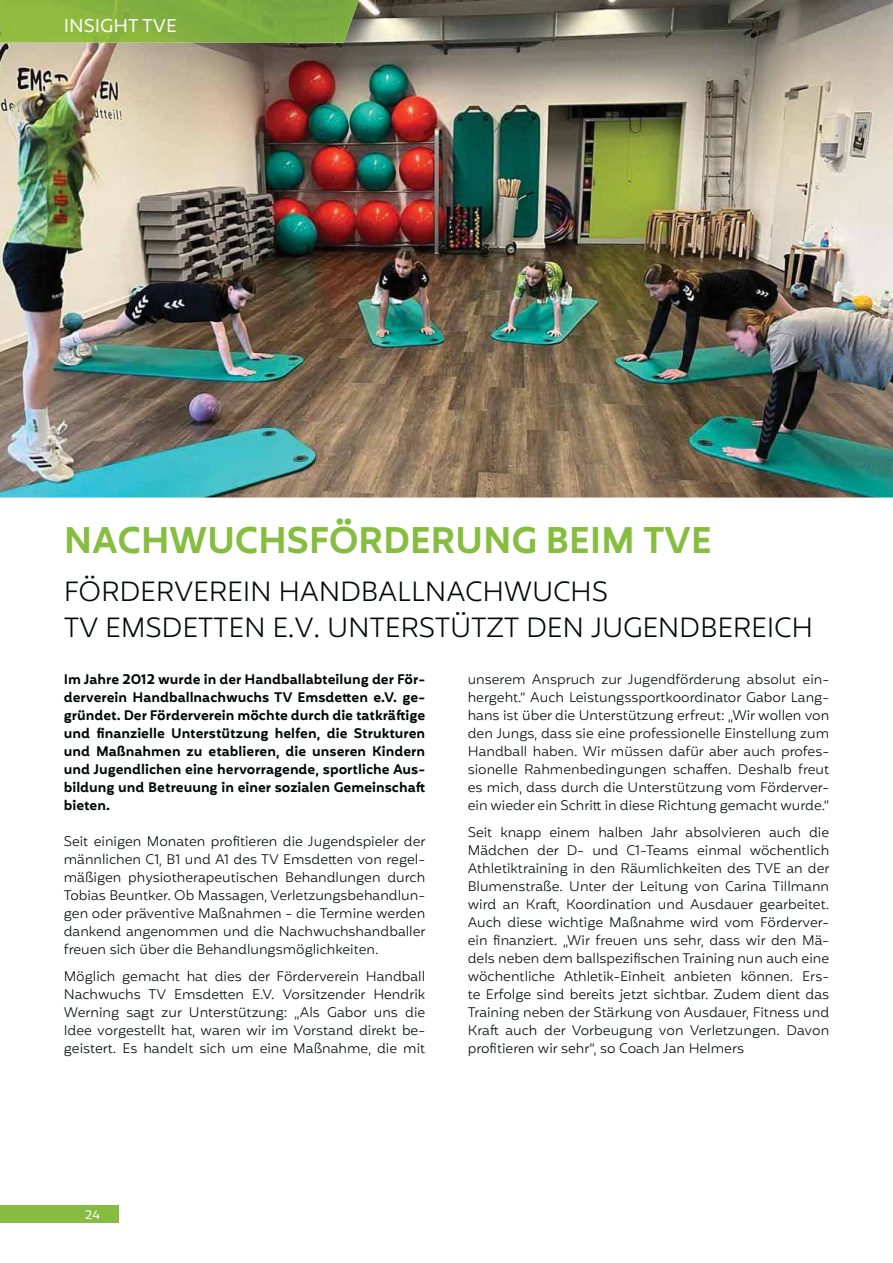
<style>
.page{position:relative;width:893px;height:1263px;background:#fff}
.page>*{position:absolute;margin:0;border:0;box-sizing:border-box;transform-origin:0 0}
.t1{font:600 36px "Mohr";letter-spacing:-.01em;color:#86bd40}
.t2{font:300 27px/36px "Mohr";letter-spacing:-.01em;color:#040809}
.t3{font:18px "Mohr";color:#fff}
.t4{font:300 13.5px/18px "Mohr";color:#040809;text-align:justify}
.t5{font:600 13.5px/18px "Mohr";color:#040809;text-align:justify}
.t6{font:12px "Mohr";color:#fff}
</style>
<div class="page">
<div style="left:0;top:1205px;width:119px;height:17px;background:#86bd40"></div>
<img style="left:0;top:0;width:893px;height:497px">
<img style="left:0;top:0;width:359px;height:43px">
<h3 class="t3" style="left:64px;top:17px;width:115px">INSIGHT TVE</h3>
<h1 class="t1" style="left:64px;top:523px;width:650px">NACHWUCHSFÖRDERUNG BEIM TVE</h1>
<h2 class="t2" style="left:64px;top:575px;width:751px">FÖRDERVEREIN HANDBALLNACHWUCHS<br>TV EMSDETTEN E.V. UNTERSTÜTZT DEN JUGENDBEREICH</h2>
<p class="t5" style="left:64px;top:671px;width:363px">Im Jahre 2012 wurde in der Handballabteilung der För&shy;derverein Handballnachwuchs TV Emsdetten e.V. ge&shy;gründet. Der Förderverein möchte durch die tatkräftige und finanzielle Unterstützung helfen, die Strukturen und Maßnahmen zu etablieren, die unseren Kindern und Jugendlichen eine hervorragende, sportliche Aus&shy;bildung und Betreuung in einer sozialen Gemeinschaft bieten.</p>
<p class="t4" style="left:64px;top:833px;width:363px">Seit einigen Monaten profitieren die Jugendspieler der männlichen C1, B1 und A1 des TV Emsdetten von regel&shy;mäßigen physiotherapeutischen Behandlungen durch Tobias Beuntker. Ob Massagen, Verletzungsbehandlun&shy;gen oder präventive Maßnahmen - die Termine werden dankend angenommen und die Nachwuchshandballer freuen sich über die Behandlungsmöglichkeiten.</p>
<p class="t4" style="left:64px;top:968px;width:363px">Möglich gemacht hat dies der Förderverein Handball Nachwuchs TV Emsdetten E.V. Vorsitzender Hendrik Werning sagt zur Unterstützung: „Als Gabor uns die Idee vorgestellt hat, waren wir im Vorstand direkt be&shy;geistert. Es handelt sich um eine Maßnahme, die mit</p>
<p class="t4" style="left:468px;top:671px;width:363px">unserem Anspruch zur Jugendförderung absolut ein&shy;hergeht.“ Auch Leistungssportkoordinator Gabor Lang&shy;hans ist über die Unterstützung erfreut: „Wir wollen von den Jungs, dass sie eine professionelle Einstellung zum Handball haben. Wir müssen dafür aber auch profes&shy;sionelle Rahmenbedingungen schaffen. Deshalb freut es mich, dass durch die Unterstützung vom Förderver&shy;ein wieder ein Schritt in diese Richtung gemacht wurde.“</p>
<p class="t4" style="left:468px;top:824px;width:363px">Seit knapp einem halben Jahr absolvieren auch die Mädchen der D- und C1-Teams einmal wöchentlich Athletiktraining in den Räumlichkeiten des TVE an der Blumenstraße. Unter der Leitung von Carina Tillmann wird an Kraft, Koordination und Ausdauer gearbeitet.<br>Auch diese wichtige Maßnahme wird vom Förderver&shy;ein finanziert. „Wir freuen uns sehr, dass wir den Mä&shy;dels neben dem ballspezifischen Training nun auch eine wöchentliche Athletik-Einheit anbieten können. Ers&shy;te Erfolge sind bereits jetzt sichtbar. Zudem dient das Training neben der Stärkung von Ausdauer, Fitness und Kraft auch der Vorbeugung von Verletzungen. Davon profitieren wir sehr“, so Coach Jan Helmers</p>
<p class="t6" style="left:85px;top:1208px;width:16px">24</p>
</div>
